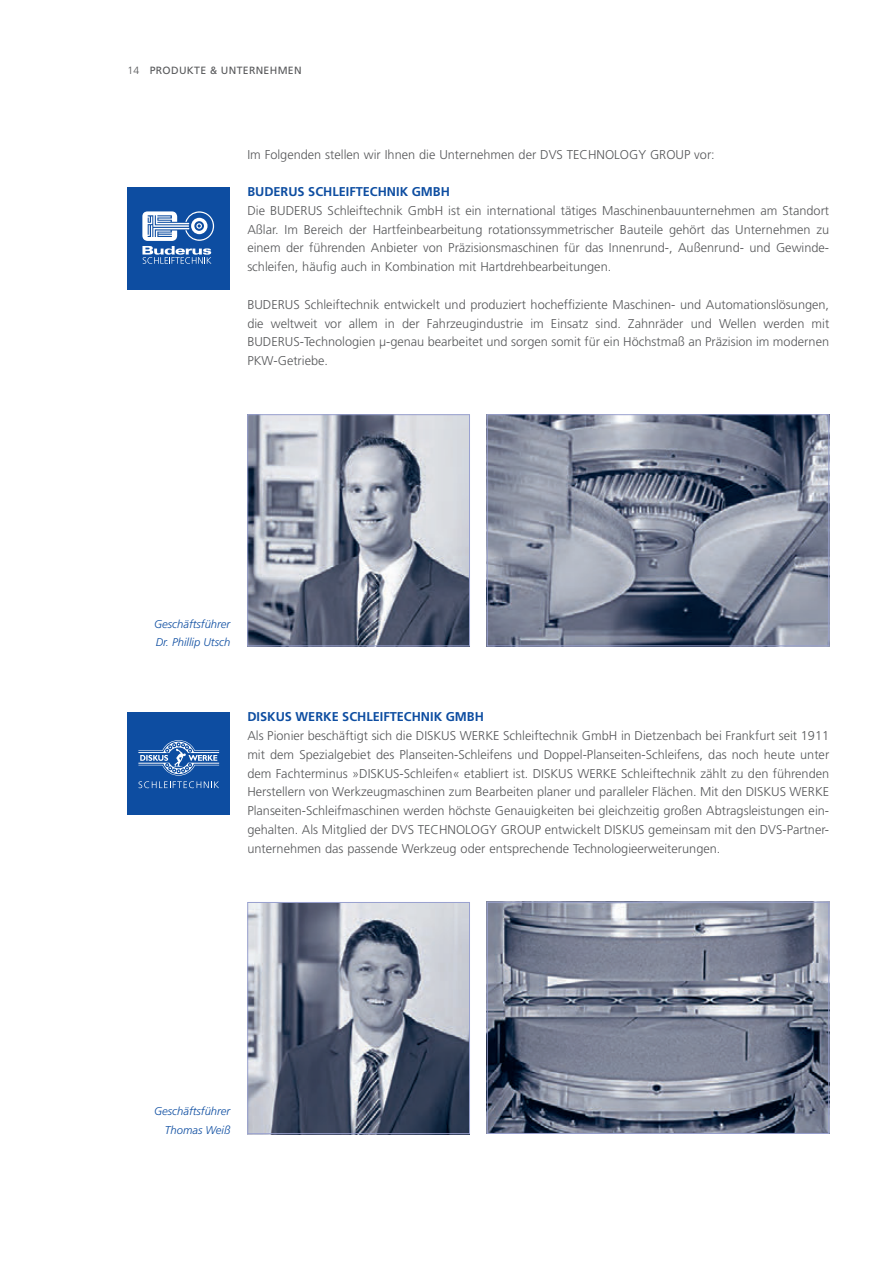
<style>
.page{position:relative;width:893px;height:1263px;background:#fff}
.page>*{position:absolute;margin:0;border:0;box-sizing:border-box;transform-origin:0 0}
.t1{font:300 12.75px/18.8px "Frutiger";color:#57585a;text-align:justify}
.t2{font:700 12.75px "Frutiger";color:#0d4da1}
.t3{font:italic 300 11.25px/18.8px "Frutiger";color:#0d4da1;text-align:right}
.t4{font:10.5px "Frutiger";letter-spacing:.03em;color:#57585a}
.s1{font-weight:300}
</style>
<div class="page">
<img style="left:489px;top:904px;width:338px;height:228px">
<div style="left:487px;top:902px;width:342px;height:232px;border:1px solid #99a1d0"></div>
<img style="left:249px;top:904px;width:219px;height:228px">
<div style="left:247px;top:902px;width:223px;height:232px;border:1px solid #99a1d0"></div>
<div style="left:128px;top:712px;width:102px;height:103px;background:#0d4da1"></div>
<svg style="left:138px;top:740px;width:81px;height:48px"></svg>
<img style="left:489px;top:416px;width:338px;height:228px">
<div style="left:487px;top:414px;width:342px;height:232px;border:1px solid #99a1d0"></div>
<img style="left:249px;top:416px;width:219px;height:228px">
<div style="left:247px;top:414px;width:223px;height:232px;border:1px solid #99a1d0"></div>
<div style="left:128px;top:187px;width:102px;height:103px;background:#0d4da1"></div>
<svg style="left:142px;top:211px;width:72px;height:53px"></svg>
<p class="t4" style="left:128px;top:64px;width:176px"><span class="s1">14</span> PRODUKTE &amp; UNTERNEHMEN</p>
<p class="t1" style="left:247px;top:145px;width:469px">Im Folgenden stellen wir Ihnen die Unternehmen der DVS TECHNOLOGY GROUP vor:</p>
<p class="t2" style="left:247px;top:184px;width:204px">BUDERUS SCHLEIFTECHNIK GMBH</p>
<p class="t1" style="left:247px;top:201px;width:583px">Die BUDERUS Schleiftechnik GmbH ist ein international tätiges Maschinenbauunternehmen am Standort Aßlar. Im Bereich der Hartfeinbearbeitung rotationssymmetrischer Bauteile gehört das Unternehmen zu einem der führenden Anbieter von Präzisionsmaschinen für das Innenrund-, Außenrund- und Gewinde&shy;schleifen, häufig auch in Kombination mit Hartdrehbearbeitungen.</p>
<p class="t1" style="left:247px;top:295px;width:583px">BUDERUS Schleiftechnik entwickelt und produziert hocheffiziente Maschinen- und Automationslösungen, die weltweit vor allem in der Fahrzeugindustrie im Einsatz sind. Zahnräder und Wellen werden mit BUDERUS-Technologien μ-genau bearbeitet und sorgen somit für ein Höchstmaß an Präzision im modernen PKW-Getriebe.</p>
<p class="t3" style="left:154px;top:614px;width:78px;text-align:left">Geschäftsführer<br>Dr. Phillip Utsch</p>
<p class="t2" style="left:247px;top:709px;width:238px">DISKUS WERKE SCHLEIFTECHNIK GMBH</p>
<p class="t1" style="left:247px;top:726px;width:583px">Als Pionier beschäftigt sich die DISKUS WERKE Schleiftechnik GmbH in Dietzenbach bei Frankfurt seit 1911 mit dem Spezialgebiet des Planseiten-Schleifens und Doppel-Planseiten-Schleifens, das noch heute unter dem Fachterminus »DISKUS-Schleifen« etabliert ist. DISKUS WERKE Schleiftechnik zählt zu den führenden Herstellern von Werkzeugmaschinen zum Bearbeiten planer und paralleler Flächen. Mit den DISKUS WERKE Planseiten-Schleifmaschinen werden höchste Genauigkeiten bei gleichzeitig großen Abtragsleistungen ein&shy;gehalten. Als Mitglied der DVS TECHNOLOGY GROUP entwickelt DISKUS gemeinsam mit den DVS-Partner&shy;unternehmen das passende Werkzeug oder entsprechende Technologieerweiterungen.</p>
<p class="t3" style="left:154px;top:1102px;width:78px">Geschäftsführer<br>Thomas Weiß</p>
</div>
